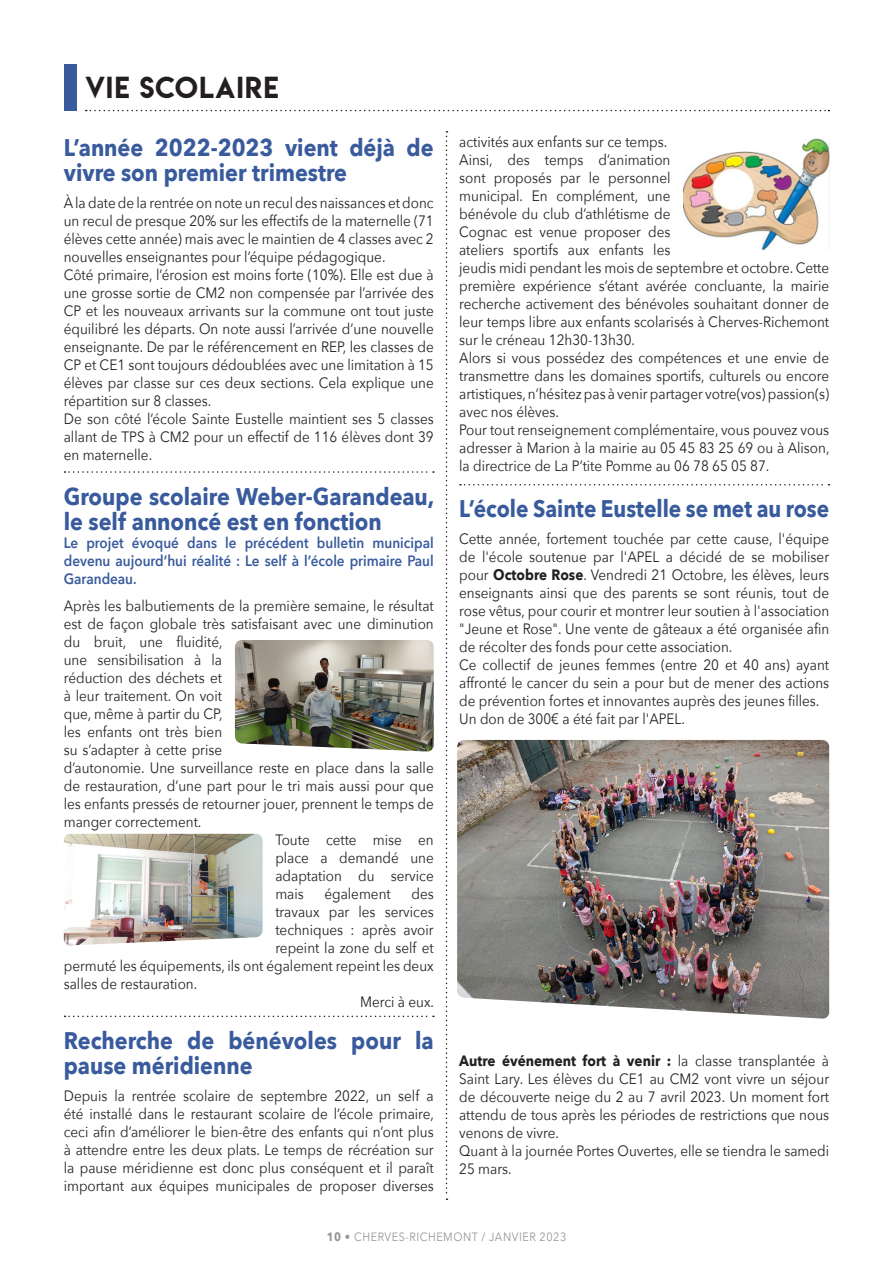
<style>
.page{position:relative;width:893px;height:1263px;background:#fff}
.page>*{position:absolute;margin:0;border:0;box-sizing:border-box;transform-origin:0 0}
.t1{font:27px "Lemon Milk";letter-spacing:.04em;color:#231f20}
.t2{font:700 24px/25.5px "Avenir Next";color:#395b9d;scale:.9 1}
.t3{font:700 24px "Avenir Next";color:#395b9d;scale:.87 1}
.t4{font:15px/18px "Avenir Next";color:#231f20;text-align:justify;scale:.9 1}
.t5{font:600 15px/18px "Avenir Next";color:#395b9d;text-align:justify;scale:.9 1}
.t6{font:12px "Avenir Next";letter-spacing:.05em;color:#939598;scale:.9 1}
.s1{font-weight:700}
</style>
<div class="page">
<div style="left:64px;top:64px;width:13px;height:47px;background:#395b9d"></div>
<svg style="left:86px;top:110px;width:743px;height:1px"></svg>
<svg style="left:446px;top:131px;width:1px;height:1069px"></svg>
<svg style="left:65px;top:471px;width:369px;height:2px"></svg>
<svg style="left:460px;top:484px;width:369px;height:1px"></svg>
<svg style="left:65px;top:1015px;width:369px;height:2px"></svg>
<img style="left:235px;top:640px;width:199px;height:112px">
<img style="left:457px;top:740px;width:372px;height:279px">
<img style="left:64px;top:834px;width:199px;height:111px">
<img style="left:683px;top:139px;width:146px;height:112px">
<p class="t1" style="left:85px;top:68px;width:195px">VIE SCOLAIRE</p>
<p class="t2" style="left:64px;top:134px;width:413px">L’année 2022-2023 vient déjà de vivre son premier trimestre</p>
<p class="t4" style="left:64px;top:193px;width:413px">À la date de la rentrée on note un recul des naissances et donc un recul de presque 20% sur les effectifs de la maternelle (71 élèves cette année) mais avec le maintien de 4 classes avec 2 nouvelles enseignantes pour l’équipe pédagogique.</p>
<p class="t4" style="left:64px;top:265px;width:413px">Côté primaire, l’érosion est moins forte (10%). Elle est due à une grosse sortie de CM2 non compensée par l’arrivée des CP et les nouveaux arrivants sur la commune ont tout juste équilibré les départs. On note aussi l’arrivée d’une nouvelle enseignante. De par le référencement en REP, les classes de CP et CE1 sont toujours dédoublées avec une limitation à 15 élèves par classe sur ces deux sections. Cela explique une répartition sur 8 classes.</p>
<p class="t4" style="left:64px;top:409px;width:413px">De son côté l’école Sainte Eustelle maintient ses 5 classes allant de TPS à CM2 pour un effectif de 116 élèves dont 39 en maternelle.</p>
<p class="t2" style="left:64px;top:483px;width:413px">Groupe scolaire Weber-Garandeau, le self annoncé est en fonction</p>
<p class="t5" style="left:64px;top:533px;width:413px">Le projet évoqué dans le précédent bulletin municipal devenu aujourd’hui réalité : Le self à l’école primaire Paul Garandeau.</p>
<p class="t4" style="left:64px;top:596px;width:413px;text-align:left">Après les balbutiements de la première semaine, le résultat est de façon globale très satisfaisant avec une diminution du bruit, une fluidité,<br>une sensibilisation à la<br>réduction des déchets et<br>à leur traitement. On voit<br>que, même à partir du CP,<br>les enfants ont très bien<br>su s’adapter à cette prise<br>d’autonomie. Une surveillance reste en place dans la salle de restauration, d’une part pour le tri mais aussi pour que les enfants pressés de retourner jouer, prennent le temps de manger correctement.</p>
<p class="t4" style="left:275px;top:830px;width:177px">Toute cette mise en place a demandé une adaptation du service mais</p>
<p class="t4" style="left:324px;top:884px;width:75px">également</p>
<p class="t4" style="left:411px;top:884px;width:26px">des</p>
<p class="t4" style="left:275px;top:902px;width:177px">travaux par les services</p>
<p class="t4" style="left:275px;top:920px;width:177px">techniques : après avoir</p>
<p class="t4" style="left:275px;top:938px;width:177px">repeint la zone du self et</p>
<p class="t4" style="left:64px;top:956px;width:413px">permuté les équipements, ils ont également repeint les deux</p>
<p class="t4" style="left:64px;top:974px;width:150px">salles de restauration.</p>
<p class="t4" style="left:360px;top:992px;width:84px">Merci à eux.</p>
<p class="t2" style="left:64px;top:1027px;width:413px">Recherche de bénévoles pour la pause méridienne</p>
<p class="t4" style="left:64px;top:1086px;width:413px">Depuis la rentrée scolaire de septembre 2022, un self a été installé dans le restaurant scolaire de l’école primaire, ceci afin d’améliorer le bien-être des enfants qui n’ont plus à attendre entre les deux plats. Le temps de récréation sur la pause méridienne est donc plus conséquent et il paraît important aux équipes municipales de proposer diverses</p>
<p class="t4" style="left:459px;top:132px;width:233px">activités aux enfants sur ce temps.</p>
<p class="t4" style="left:459px;top:150px;width:413px;text-align:left">Ainsi, des temps d’animation<br>sont proposés par le personnel<br>municipal. En complément, une<br>bénévole du club d’athlétisme de<br>Cognac est venue proposer des<br>ateliers sportifs aux enfants les<br>jeudis midi pendant les mois de septembre et octobre. Cette première expérience s’étant avérée concluante, la mairie recherche activement des bénévoles souhaitant donner de leur temps libre aux enfants scolarisés à Cherves-Richemont sur le créneau 12h30-13h30.</p>
<p class="t4" style="left:459px;top:348px;width:413px">Alors si vous possédez des compétences et une envie de transmettre dans les domaines sportifs, culturels ou encore artistiques, n’hésitez pas à venir partager votre(vos) passion(s) avec nos élèves.</p>
<p class="t4" style="left:459px;top:420px;width:413px">Pour tout renseignement complémentaire, vous pouvez vous adresser à Marion à la mairie au 05 45 83 25 69 ou à Alison, la directrice de La P’tite Pomme au 06 78 65 05 87.</p>
<p class="t3" style="left:459px;top:488px;width:427px">L’école Sainte Eustelle se met au rose</p>
<p class="t4" style="left:459px;top:529px;width:413px">Cette année, fortement touchée par cette cause, l'équipe de l'école soutenue par l'APEL a décidé de se mobiliser pour <span class="s1">Octobre Rose</span>. Vendredi 21 Octobre, les élèves, leurs enseignants ainsi que des parents se sont réunis, tout de rose vêtus, pour courir et montrer leur soutien à l'association "Jeune et Rose". Une vente de gâteaux a été organisée afin de récolter des fonds pour cette association.</p>
<p class="t4" style="left:459px;top:655px;width:413px">Ce collectif de jeunes femmes (entre 20 et 40 ans) ayant affronté le cancer du sein a pour but de mener des actions de prévention fortes et innovantes auprès des jeunes filles.</p>
<p class="t4" style="left:459px;top:709px;width:252px">Un don de 300€ a été fait par l'APEL.</p>
<p class="t4" style="left:459px;top:1051px;width:413px"><span class="s1">Autre événement fort à venir :</span> la classe transplantée à Saint Lary. Les élèves du CE1 au CM2 vont vivre un séjour de découverte neige du 2 au 7 avril 2023. Un moment fort attendu de tous après les périodes de restrictions que nous venons de vivre.</p>
<p class="t4" style="left:459px;top:1141px;width:413px">Quant à la journée Portes Ouvertes, elle se tiendra le samedi<br>25 mars.</p>
<p class="t6" style="left:327px;top:1227px;width:268px"><span class="s1">10</span> • CHERVES-RICHEMONT / JANVIER 2023</p>
</div>
